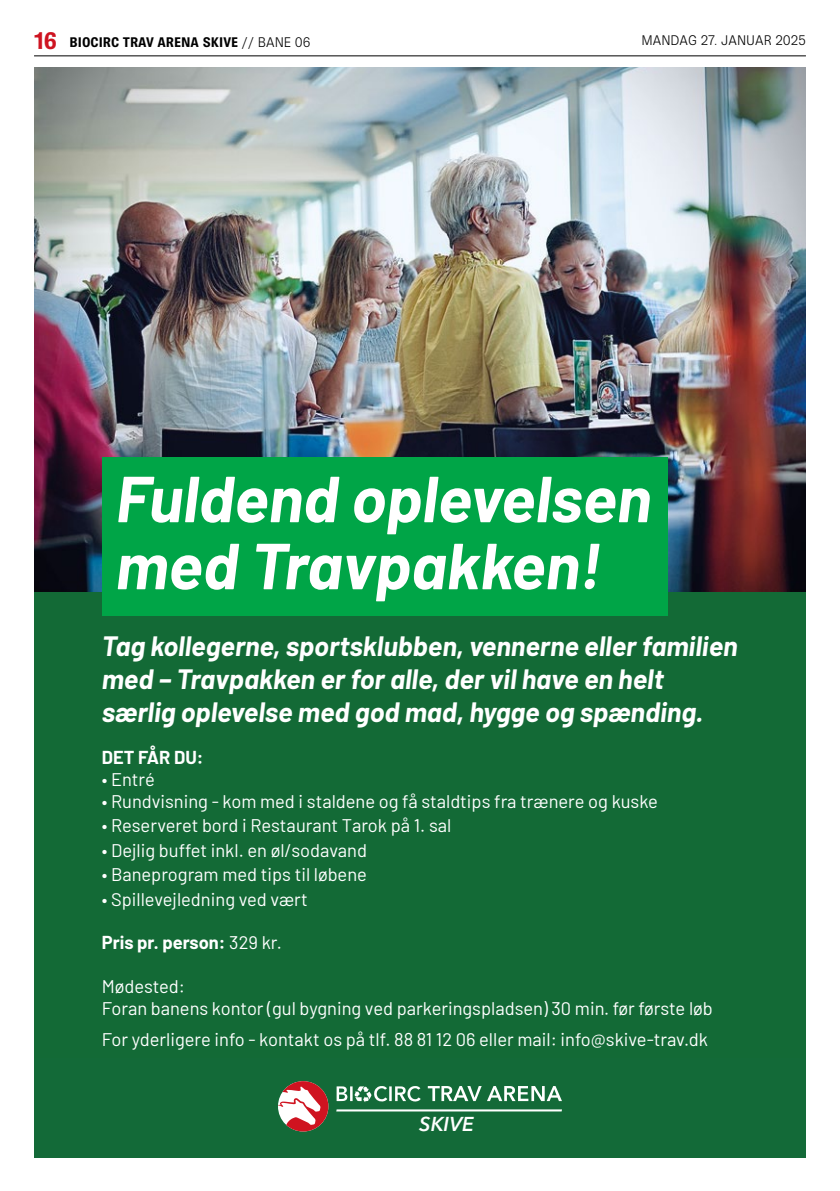
<style>
.page{position:relative;width:840px;height:1191px;background:#fff}
.page>*{position:absolute;margin:0;border:0;box-sizing:border-box;transform-origin:0 0}
.t1{font:italic 700 27.4px/32.8px "Barlow";color:#fff}
.t2{font:italic 600 20px "Avenir Next LT Pro";color:#fff}
.t3{font:18.2px/22px "Barlow";color:#fff}
.t4{font:700 18.2px "Barlow";color:#fff}
.t5{font:700 14px "Brown Pro";color:#000}
.t6{font:300 14px "Brown Pro";color:#000}
.s1{font-size:24px;color:#ce1421}
.s2{font-weight:300}
.s3{font-weight:400}
</style>
<div class="page">
<svg style="left:805px;top:55px;width:1px;height:277px"></svg>
<hr style="left:34px;top:56px;width:771px;height:1px;background:#000">
<div style="left:34px;top:68px;width:771px;height:996px;background:#136a36"></div>
<img style="left:34px;top:68px;width:771px;height:523px">
<div style="left:102px;top:457px;width:565px;height:158px;background:#00a547"></div>
<svg style="left:118px;top:544px;width:481px;height:57px"></svg>
<svg style="left:118px;top:477px;width:531px;height:57px"></svg>
<div style="left:34px;top:1058px;width:771px;height:100px;background:#136a38"></div>
<svg style="left:336px;top:1109px;width:225px;height:2px"></svg>
<svg style="left:336px;top:1086px;width:84px;height:16px"></svg>
<svg style="left:278px;top:1081px;width:50px;height:50px"></svg>
<svg style="left:427px;top:1086px;width:134px;height:15px"></svg>
<p class="t5" style="left:34px;top:34px;width:278px"><span class="s1">16</span> BIOCIRC TRAV ARENA SKIVE <span class="s2">// BANE 06</span></p>
<p class="t6" style="left:641px;top:32px;width:166px">MANDAG 27. JANUAR 2025</p>
<h1 class="t1" style="left:102px;top:627px;width:637px">Tag kollegerne, sportsklubben, vennerne eller familien med – Travpakken er for alle, der vil have en helt særlig oplevelse med god mad, hygge og spænding.</h1>
<p class="t4" style="left:102px;top:744px;width:103px">DET FÅR DU:</p>
<p class="t3" style="left:102px;top:767px;width:55px">• Entré</p>
<p class="t3" style="left:102px;top:789px;width:557px">• Rundvisning - kom med i staldene og få staldtips fra trænere og kuske</p>
<p class="t3" style="left:102px;top:813px;width:351px">• Reserveret bord i Restaurant Tarok på 1. sal</p>
<p class="t3" style="left:102px;top:838px;width:266px">• Dejlig buffet inkl. en øl/sodavand</p>
<p class="t3" style="left:102px;top:862px;width:266px">• Baneprogram med tips til løbene</p>
<p class="t3" style="left:102px;top:886px;width:207px">• Spillevejledning ved vært</p>
<p class="t4" style="left:102px;top:929px;width:182px">Pris pr. person: <span class="s3">329 kr.</span></p>
<p class="t3" style="left:102px;top:974px;width:612px">Mødested:<br>Foran banens kontor (gul bygning ved parkeringspladsen) 30 min. før første løb</p>
<p class="t3" style="left:102px;top:1026px;width:607px">For yderligere info - kontakt os på tlf. 88 81 12 06 eller mail: info@skive-trav.dk</p>
<p class="t2" style="left:419px;top:1112px;width:56px">SKIVE</p>
</div>
